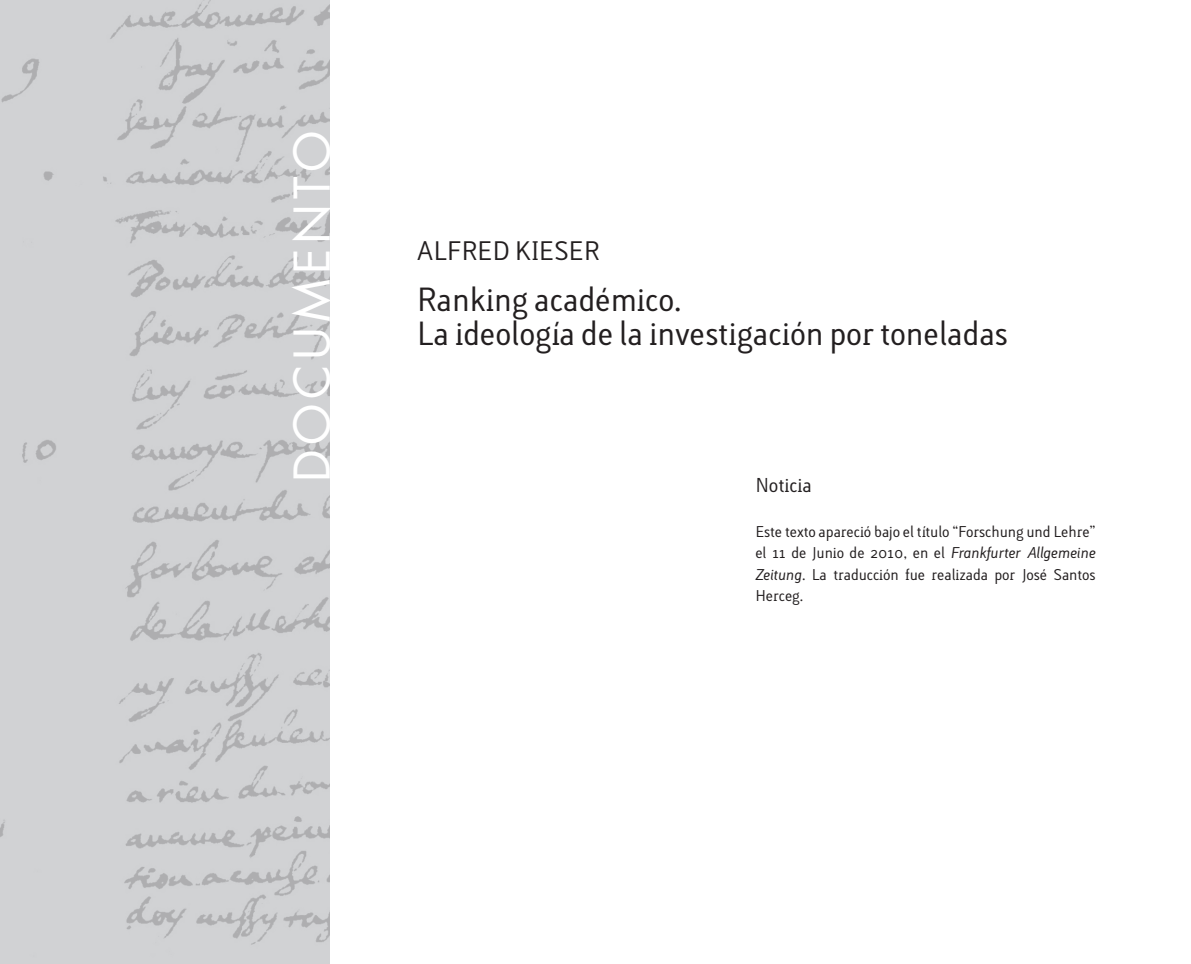
<style>
.page{position:relative;width:1191px;height:964px;background:#fff}
.page>*{position:absolute;margin:0;border:0;box-sizing:border-box;transform-origin:0 0}
.t1{font:48px "Futura";letter-spacing:.1em;color:#fff}
.DOCUMENTO_TÍTULO{font:30px "Lacuna";letter-spacing:-.01em;color:#231f20}
.DOCUMENTO_AUTOR{font:24px "Lacuna";letter-spacing:-.01em;color:#231f20}
.PARRAFO_CASTELLANO_S{font:18px "Lacuna";letter-spacing:-.01em;color:#231f20}
.TEXTO_RESUMEN_CASTEL{font:14px/21.2px "Lacuna";letter-spacing:-.01em;color:#231f20;text-align:justify}
.s1{font-style:italic}
</style>
<div class="page">
<img style="left:0;top:0;width:330px;height:964px">
<p class="t1" style="left:279px;top:482px;width:353px;rotate:-90deg">DOCUMENTO</p>
<p class="DOCUMENTO_AUTOR" style="left:417px;top:236px;width:184px">Alfred Kieser</p>
<p class="DOCUMENTO_TÍTULO" style="left:417px;top:281px;width:266px">Ranking académico.</p>
<p class="DOCUMENTO_TÍTULO" style="left:417px;top:315px;width:592px">La ideología de la investigación por toneladas</p>
<p class="PARRAFO_CASTELLANO_S" style="left:755px;top:474px;width:58px">Noticia</p>
<p class="TEXTO_RESUMEN_CASTEL" style="left:755px;top:521px;width:342px">Este texto apareció bajo el título “Forschung und Lehre” el 11 de Junio de 2010, en el <span class="s1">Frankfurter Allgemeine Zeitung</span>. La traducción fue realizada por José Santos Herceg.</p>
</div>
